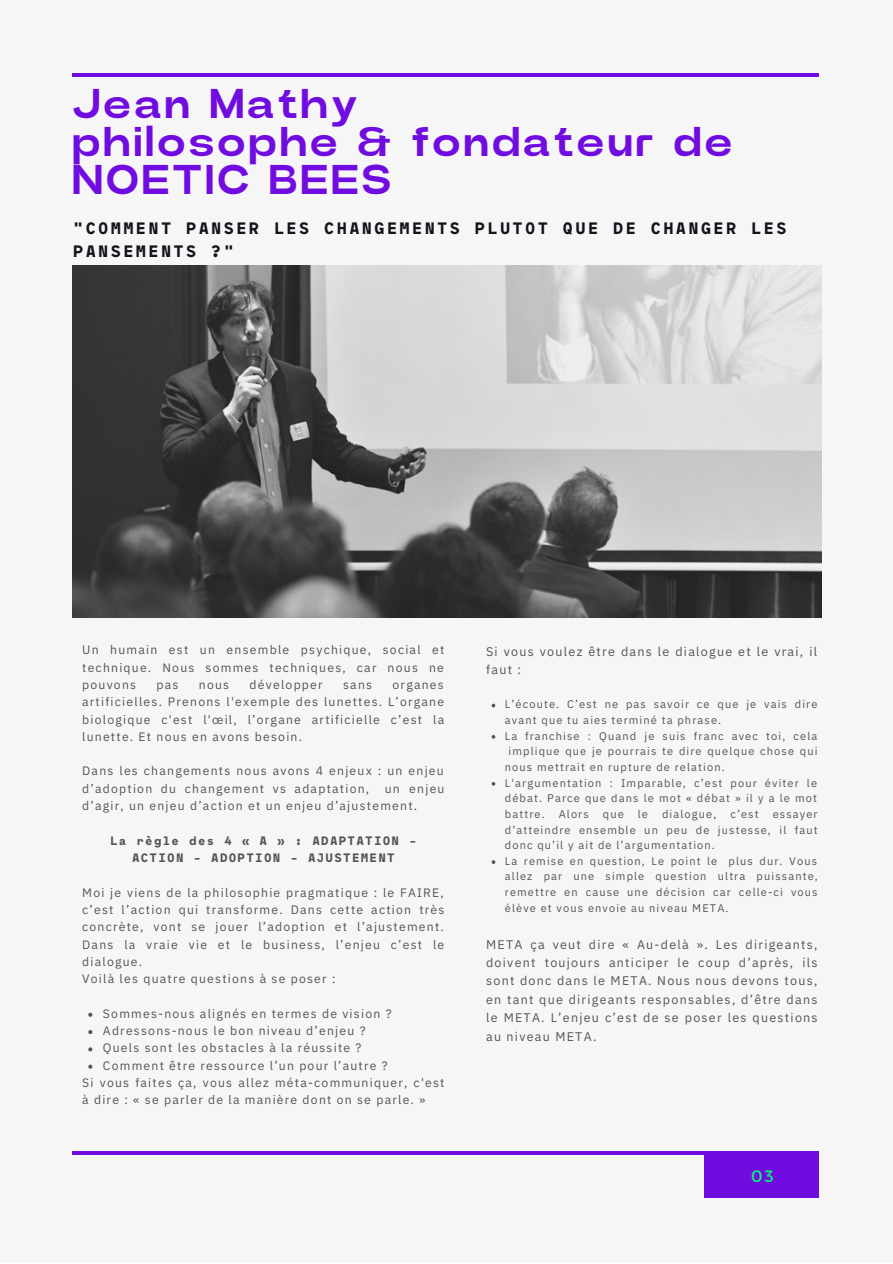
<style>
.page{position:relative;width:893px;height:1264px;background:#fff}
.page>*{position:absolute;margin:0;border:0;box-sizing:border-box;transform-origin:0 0}
.t1{font:700 41.55px/38.2px "Power Grotesk";letter-spacing:.08em;color:#710ce0}
.t2{font:700 16.5px/22.5px "Maax Mono Trial";letter-spacing:.14em;color:#14141c}
.t3{font:16.5px "Montserrat";color:#00f977}
.t4{font:12.45px/18.5px "Anuphan";letter-spacing:.1em;color:#545454}
.t5{font:12.15px/17.2px "Anuphan";letter-spacing:.1em;color:#545454;text-align:justify}
.t6{font:700 12.15px/17.2px "Maax Mono Trial";letter-spacing:.1em;color:#545454;text-align:center}
.t7{font:11.1px/15.6px "Anuphan";letter-spacing:.1em;color:#545454;text-align:justify}
</style>
<div class="page">
<div style="left:0;top:0;width:892px;height:1262px;background:#f6f6f6"></div>
<hr style="left:72px;top:73px;width:747px;height:4px;background:#710ce0">
<div style="left:704px;top:1151px;width:114px;height:46px;background:#710ce0"></div>
<hr style="left:72px;top:1151px;width:747px;height:3px;background:#710ce0">
<img style="left:72px;top:265px;width:749px;height:352px">
<svg style="left:88px;top:1012px;width:4px;height:4px"></svg>
<svg style="left:88px;top:1030px;width:4px;height:4px"></svg>
<svg style="left:88px;top:1047px;width:4px;height:4px"></svg>
<svg style="left:88px;top:1064px;width:4px;height:4px"></svg>
<svg style="left:491px;top:703px;width:4px;height:4px"></svg>
<p class="t1" style="left:72px;top:86px;width:287px">Jean Mathy</p>
<p class="t1" style="left:72px;top:124px;width:661px">philosophe &amp; fondateur de<br>NOETIC BEES</p>
<p class="t2" style="left:73px;top:217px;width:715px">"COMMENT PANSER LES CHANGEMENTS PLUTOT QUE DE CHANGER LES<br>PANSEMENTS ?"</p>
<p class="t5" style="left:82px;top:641px;width:364px">Un humain est un ensemble psychique, social et technique. Nous sommes techniques, car nous ne pouvons</p>
<p class="t5" style="left:156px;top:675px;width:23px">pas</p>
<p class="t5" style="left:199px;top:675px;width:32px">nous</p>
<p class="t5" style="left:250px;top:675px;width:75px">développer</p>
<p class="t5" style="left:343px;top:675px;width:31px">sans</p>
<p class="t5" style="left:82px;top:675px;width:363px;text-indent:310px">organes artificielles. Prenons l'exemple des lunettes. L’organe biologique c'est l'œil, l’organe artificielle c’est la lunette. Et nous en avons besoin.</p>
<p class="t5" style="left:82px;top:762px;width:363px">Dans les changements nous avons 4 enjeux : un enjeu d’adoption du changement vs adaptation,</p>
<p class="t5" style="left:82px;top:779px;width:364px;text-indent:302px">un enjeu d’agir, un enjeu d’action et un enjeu d’ajustement.</p>
<p class="t6" style="left:110px;top:831px;width:308px">La règle des 4 « A » : ADAPTATION -<br>ACTION - ADOPTION - AJUSTEMENT</p>
<p class="t5" style="left:82px;top:883px;width:364px">Moi je viens de la philosophie pragmatique : le FAIRE, c’est l’action qui transforme. Dans cette action très concrète, vont se jouer l’adoption et l’ajustement.<br>Dans la vraie vie et le business, l’enjeu c’est le dialogue.</p>
<p class="t5" style="left:82px;top:970px;width:255px">Voilà les quatre questions à se poser :</p>
<p class="t5" style="left:103px;top:1004px;width:290px">Sommes-nous alignés en termes de vision ?</p>
<p class="t5" style="left:103px;top:1021px;width:264px">Adressons-nous le bon niveau d’enjeu ?</p>
<p class="t5" style="left:103px;top:1039px;width:260px">Quels sont les obstacles à la réussite ?</p>
<p class="t5" style="left:103px;top:1056px;width:286px">Comment être ressource l’un pour l’autre ?</p>
<p class="t5" style="left:82px;top:1073px;width:364px">Si vous faites ça, vous allez méta-communiquer, c'est à dire : « se parler de la manière dont on se parle. »</p>
<p class="t4" style="left:486px;top:642px;width:332px">Si vous voulez être dans le dialogue et le vrai, il faut :</p>
<p class="t7" style="left:505px;top:696px;width:314px">L’écoute. C’est ne pas savoir ce que je vais dire avant que tu aies terminé ta phrase.</p>
<p class="t7" style="left:505px;top:727px;width:314px">La franchise : Quand je suis franc avec toi, cela</p>
<p class="t7" style="left:508px;top:743px;width:310px">implique que je pourrais te dire quelque chose qui</p>
<p class="t7" style="left:505px;top:759px;width:221px">nous mettrait en rupture de relation.</p>
<p class="t7" style="left:505px;top:774px;width:314px">L'argumentation : Imparable, c’est pour éviter le débat. Parce que dans le mot « débat » il y a le mot battre.</p>
<p class="t7" style="left:558px;top:806px;width:32px">Alors</p>
<p class="t7" style="left:603px;top:806px;width:22px">que</p>
<p class="t7" style="left:637px;top:806px;width:12px">le</p>
<p class="t7" style="left:662px;top:806px;width:56px">dialogue,</p>
<p class="t7" style="left:730px;top:806px;width:30px">c’est</p>
<p class="t7" style="left:505px;top:806px;width:314px;text-indent:268px">essayer d’atteindre ensemble un peu de justesse, il faut donc qu’il y ait de l’argumentation.</p>
<p class="t7" style="left:505px;top:852px;width:314px">La remise en question, Le point le plus dur. Vous allez par une simple question ultra puissante, remettre en cause une décision car celle-ci vous élève et vous envoie au niveau META.</p>
<p class="t4" style="left:486px;top:934px;width:333px;text-align:justify">META ça veut dire « Au-delà ». Les dirigeants, doivent toujours anticiper le coup d’après, ils sont donc dans le META. Nous nous devons tous, en tant que dirigeants responsables, d’être dans le META. L’enjeu c’est de se poser les questions au niveau META.</p>
<p class="t3" style="left:751px;top:1165px;width:24px">03</p>
</div>
